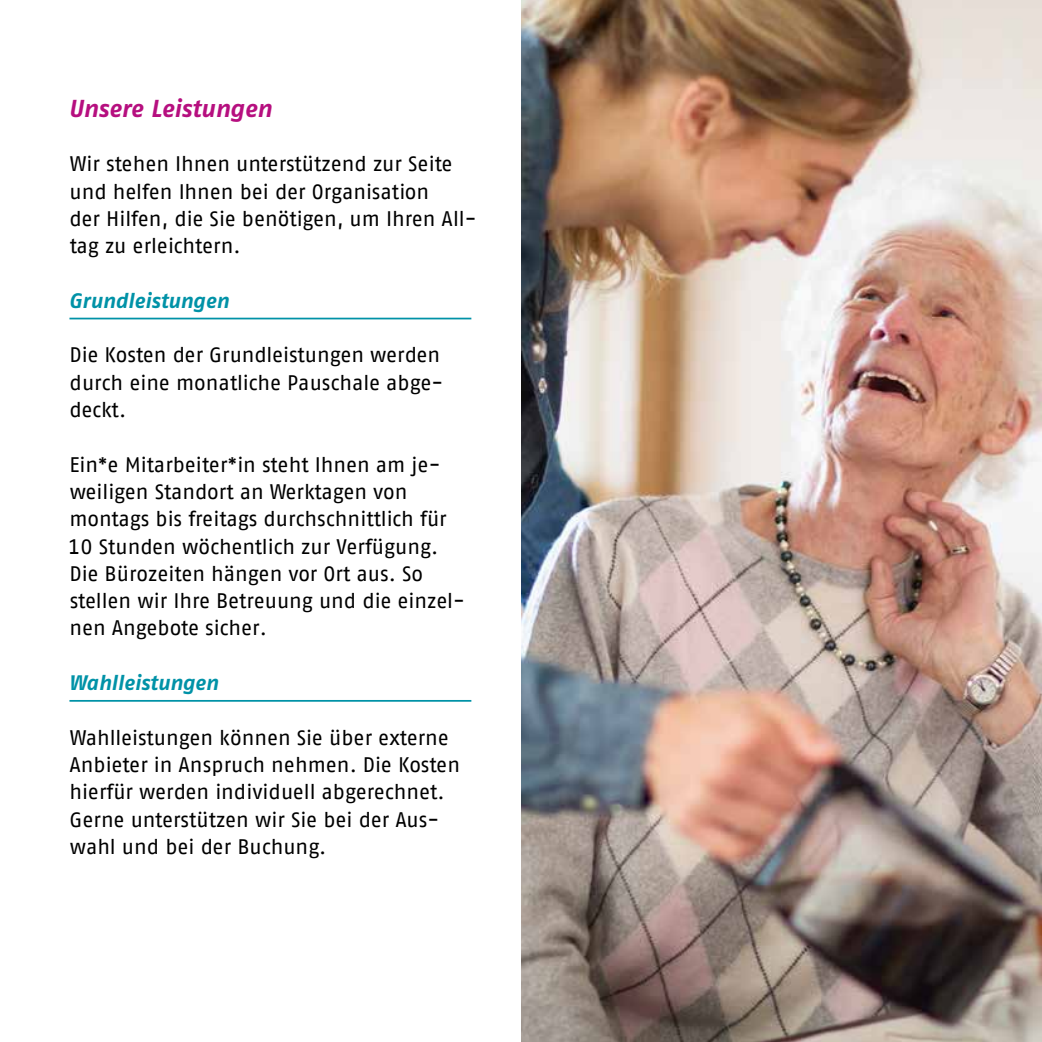
<style>
.page{position:relative;width:1042px;height:1042px;background:#fff}
.page>*{position:absolute;margin:0;border:0;box-sizing:border-box;transform-origin:0 0}
.t1{font:italic 700 24.5px "Fago Pro";letter-spacing:-.005em;color:#b60f7f}
.t2{font:21px/27.3px "AWO Fago Office";color:#000}
.t3{font:italic 700 21px "Fago Pro";color:#0092a7}
</style>
<div class="page">
<img style="left:521px;top:0;width:521px;height:1042px">
<hr style="left:69px;top:318px;width:402px;height:1px;background:#0092a7">
<hr style="left:69px;top:700px;width:402px;height:2px;background:#0092a7">
<p class="t1" style="left:68px;top:93px;width:205px">Unsere Leistungen</p>
<p class="t2" style="left:70px;top:150px;width:408px">Wir stehen Ihnen unterstützend zur Seite und helfen Ihnen bei der Organisation<br>der Hilfen, die Sie benötigen, um Ihren All&shy;tag zu erleichtern.</p>
<p class="t3" style="left:69px;top:288px;width:161px">Grundleistungen</p>
<p class="t2" style="left:69px;top:341px;width:375px">Die Kosten der Grundleistungen werden durch eine monatliche Pauschale abge&shy;deckt.</p>
<p class="t2" style="left:68px;top:450px;width:398px">Ein*e Mitarbeiter*in steht Ihnen am je&shy;weiligen Standort an Werktagen von montags bis freitags durchschnittlich für 10 Stunden wöchentlich zur Verfügung.<br>Die Bürozeiten hängen vor Ort aus. So stellen wir Ihre Betreuung und die einzel&shy;nen Angebote sicher.</p>
<p class="t3" style="left:69px;top:670px;width:151px">Wahlleistungen</p>
<p class="t2" style="left:69px;top:723px;width:392px">Wahlleistungen können Sie über externe Anbieter in Anspruch nehmen. Die Kosten hierfür werden individuell abgerechnet.<br>Gerne unterstützen wir Sie bei der Aus&shy;wahl und bei der Buchung.</p>
</div>
